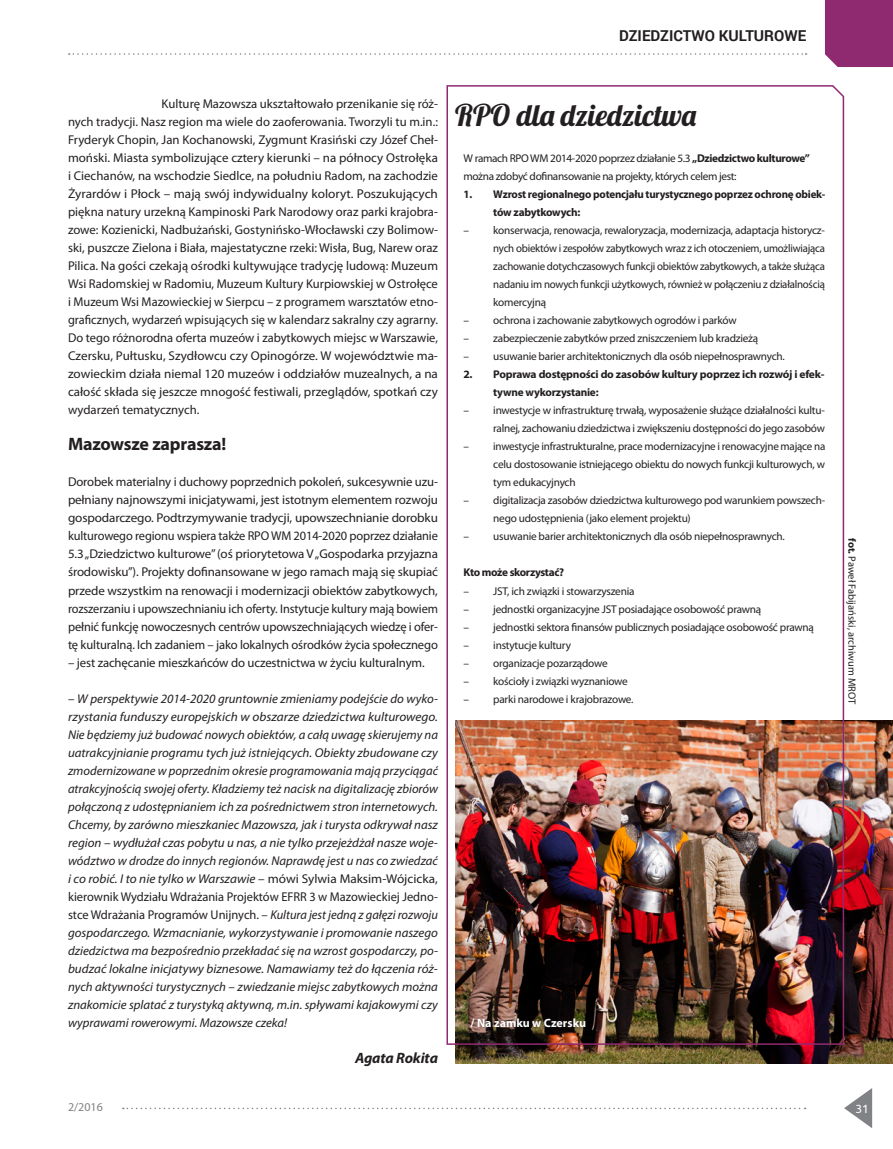
<style>
.page{position:relative;width:893px;height:1149px;background:#fff}
.page>*{position:absolute;margin:0;border:0;box-sizing:border-box;transform-origin:0 0}
.tytul-artykul{font:30px "Lobster 1.4";color:#231f20}
.srodtytul{font:700 18px "Myriad Pro";letter-spacing:-.01em;color:#231f20}
.sekcja{font:700 15px "Roboto";color:#231f20}
.autor{font:italic 700 15px "Myriad Pro";letter-spacing:-.015em;color:#231f20}
.podstawowy{font:italic 12.75px/18px "Myriad Pro";color:#231f20;text-align:justify}
.pierwszy_akapit{font:12.75px/18px "Myriad Pro";color:#231f20;text-align:justify}
.podstawowy-2{font:12.75px/18px "Myriad Pro";letter-spacing:-.01em;color:#231f20;text-align:justify}
.okladka-nr-rok{font:700 12px "Myriad Pro";color:#fff}
.t1{font:12px "Myriad Pro";color:#808285}
.t2{font:12px "Ubuntu";color:#fff}
.wypunktowany{font:11.25px/18px "Myriad Pro";letter-spacing:-.02em;color:#231f20;text-align:justify}
.wypunktowany-2{font:700 11.25px/18px "Myriad Pro";letter-spacing:-.02em;color:#231f20}
.dopisek{font:11.25px/18px "Myriad Pro";letter-spacing:-.03em;color:#231f20}
.dopisek-2{font:700 11.25px "Myriad Pro";letter-spacing:-.03em;color:#231f20}
.okladka-nr-rok-2{font:10.5px "Myriad Pro";color:#231f20}
.s1{font-style:normal}
.s2{font-weight:700}
</style>
<div class="page">
<svg style="left:123px;top:1107px;width:683px;height:1px"></svg>
<svg style="left:844px;top:1088px;width:28px;height:39px"></svg>
<svg style="left:69px;top:53px;width:738px;height:2px"></svg>
<div style="left:825px;top:0;width:68px;height:67px;background:#902a70"></div>
<img style="left:456px;top:720px;width:437px;height:342px">
<img style="left:446px;top:85px;width:399px;height:960px">
<div style="left:467px;top:1013px;width:123px;height:18px;background:#231f20;opacity:.5"></div>
<p class="sekcja" style="left:619px;top:26px;width:189px">DZIEDZICTWO KULTUROWE</p>
<p class="pierwszy_akapit" style="left:68px;top:95px;width:371px;text-indent:94px">Kulturę Mazowsza ukształtowało przenikanie się róż&shy;nych tradycji. Nasz region ma wiele do zaoferowania. Tworzyli tu m.in.:<br>Fryderyk Chopin, Jan Kochanowski, Zygmunt Krasiński czy Józef Cheł&shy;moński. Miasta symbolizujące cztery kierunki – na północy Ostrołęka i Ciechanów, na wschodzie Siedlce, na południu Radom, na zachodzie Żyrardów i Płock – mają swój indywidualny koloryt. Poszukujących piękna natury urzekną Kampinoski Park Narodowy oraz parki krajobra&shy;zowe: Kozienicki, Nadbużański, Gostynińsko-Włocławski czy Bolimow&shy;ski, puszcze Zielona i Biała, majestatyczne rzeki: Wisła, Bug, Narew oraz Pilica. Na gości czekają ośrodki kultywujące tradycję ludową: Muzeum Wsi Radomskiej w Radomiu, Muzeum Kultury Kurpiowskiej w Ostrołęce i Muzeum Wsi Mazowieckiej w Sierpcu – z programem warsztatów etno&shy;graficznych, wydarzeń wpisujących się w kalendarz sakralny czy agrarny.<br>Do tego różnorodna oferta muzeów i zabytkowych miejsc w Warszawie, Czersku, Pułtusku, Szydłowcu czy Opinogórze. W województwie ma&shy;zowieckim działa niemal 120 muzeów i oddziałów muzealnych, a na całość składa się jeszcze mnogość festiwali, przeglądów, spotkań czy wydarzeń tematycznych.</p>
<p class="srodtytul" style="left:68px;top:432px;width:160px">Mazowsze zaprasza!</p>
<p class="podstawowy-2" style="left:68px;top:473px;width:371px">Dorobek materialny i duchowy poprzednich pokoleń, sukcesywnie uzu&shy;pełniany najnowszymi inicjatywami, jest istotnym elementem rozwoju gospodarczego. Podtrzymywanie tradycji, upowszechnianie dorobku kulturowego regionu wspiera także RPO WM 2014-2020 poprzez działanie 5.3 „Dziedzictwo kulturowe” (oś priorytetowa V „Gospodarka przyjazna środowisku”). Projekty dofinansowane w jego ramach mają się skupiać przede wszystkim na renowacji i modernizacji obiektów zabytkowych, rozszerzaniu i upowszechnianiu ich oferty. Instytucje kultury mają bowiem pełnić funkcję nowoczesnych centrów upowszechniających wiedzę i ofer&shy;tę kulturalną. Ich zadaniem – jako lokalnych ośrodków życia społecznego</p>
<p class="podstawowy-2" style="left:68px;top:653px;width:358px">– jest zachęcanie mieszkańców do uczestnictwa w życiu kulturalnym.</p>
<p class="podstawowy" style="left:68px;top:689px;width:371px"><span class="s1">–</span> W perspektywie 2014-2020 gruntownie zmieniamy podejście do wyko&shy;rzystania funduszy europejskich w obszarze dziedzictwa kulturowego.<br>Nie będziemy już budować nowych obiektów, a całą uwagę skierujemy na uatrakcyjnianie programu tych już istniejących. Obiekty zbudowane czy zmodernizowane w poprzednim okresie programowania mają przyciągać atrakcyjnością swojej oferty. Kładziemy też nacisk na digitalizację zbiorów połączoną z udostępnianiem ich za pośrednictwem stron internetowych.<br>Chcemy, by zarówno mieszkaniec Mazowsza, jak i turysta odkrywał nasz region – wydłużał czas pobytu u nas, a nie tylko przejeżdżał nasze woje&shy;wództwo w drodze do innych regionów. Naprawdę jest u nas co zwiedzać i co robić. I to nie tylko w Warszawie <span class="s1">– mówi Sylwia Maksim-Wójcicka, kierownik Wydziału Wdrażania Projektów EFRR 3 w Mazowieckiej Jedno&shy;stce Wdrażania Programów Unijnych. –</span> Kultura jest jedną z gałęzi rozwoju gospodarczego. Wzmacnianie, wykorzystywanie i promowanie naszego dziedzictwa ma bezpośrednio przekładać się na wzrost gospodarczy, po&shy;budzać lokalne inicjatywy biznesowe. Namawiamy też do łączenia róż&shy;nych aktywności turystycznych – zwiedzanie miejsc zabytkowych można znakomicie splatać z turystyką aktywną, m.in. spływami kajakowymi czy wyprawami rowerowymi. Mazowsze czeka!</p>
<p class="autor" style="left:355px;top:1047px;width:84px">Agata Rokita</p>
<p class="tytul-artykul" style="left:455px;top:96px;width:243px">RPO dla dziedzictwa</p>
<p class="dopisek" style="left:463px;top:149px;width:348px">W ramach RPO WM 2014-2020 poprzez działanie 5.3 <span class="s2">„Dziedzictwo kulturowe” </span>można zdobyć dofinansowanie na projekty, których celem jest:</p>
<p class="wypunktowany-2" style="left:493px;top:185px;width:334px;text-indent:-30px">1. Wzrost regionalnego potencjału turystycznego poprzez ochronę obiek&shy;tów zabytkowych:</p>
<p class="wypunktowany" style="left:493px;top:221px;width:333px;text-indent:-30px">– konserwacja, renowacja, rewaloryzacja, modernizacja, adaptacja historycz&shy;nych obiektów i zespołów zabytkowych wraz z ich otoczeniem, umożliwiająca zachowanie dotychczasowych funkcji obiektów zabytkowych, a także służąca nadaniu im nowych funkcji użytkowych, również w połączeniu z działalnością komercyjną</p>
<p class="wypunktowany" style="left:463px;top:311px;width:275px">– ochrona i zachowanie zabytkowych ogrodów i parków</p>
<p class="wypunktowany" style="left:463px;top:329px;width:296px">– zabezpieczenie zabytków przed zniszczeniem lub kradzieżą</p>
<p class="wypunktowany" style="left:463px;top:347px;width:323px">– usuwanie barier architektonicznych dla osób niepełnosprawnych.</p>
<p class="wypunktowany-2" style="left:493px;top:365px;width:333px;text-indent:-30px">2. Poprawa dostępności do zasobów kultury poprzez ich rozwój i efek&shy;tywne wykorzystanie:</p>
<p class="wypunktowany" style="left:463px;top:401px;width:363px;text-align:right">– inwestycje w infrastrukturę trwałą, wyposażenie służące działalności kultu&shy;ralnej, zachowaniu dziedzictwa i zwiększeniu dostępności do jego zasobów</p>
<p class="wypunktowany" style="left:493px;top:437px;width:334px;text-indent:-30px">– inwestycje infrastrukturalne, prace modernizacyjne i renowacyjne mające na celu dostosowanie istniejącego obiektu do nowych funkcji kulturowych, w tym edukacyjnych</p>
<p class="wypunktowany" style="left:493px;top:491px;width:333px;text-indent:-30px">– digitalizacja zasobów dziedzictwa kulturowego pod warunkiem powszech&shy;nego udostępnienia (jako element projektu)</p>
<p class="wypunktowany" style="left:463px;top:527px;width:323px">– usuwanie barier architektonicznych dla osób niepełnosprawnych.</p>
<p class="dopisek-2" style="left:463px;top:565px;width:102px">Kto może skorzystać?</p>
<p class="wypunktowany" style="left:463px;top:581px;width:173px">– JST, ich związki i stowarzyszenia</p>
<p class="wypunktowany" style="left:463px;top:599px;width:299px">– jednostki organizacyjne JST posiadające osobowość prawną</p>
<p class="wypunktowany" style="left:463px;top:617px;width:352px">– jednostki sektora finansów publicznych posiadające osobowość prawną</p>
<p class="wypunktowany" style="left:463px;top:635px;width:109px">– instytucje kultury</p>
<p class="wypunktowany" style="left:463px;top:653px;width:146px">– organizacje pozarządowe</p>
<p class="wypunktowany" style="left:463px;top:671px;width:166px">– kościoły i związki wyznaniowe</p>
<p class="wypunktowany" style="left:463px;top:689px;width:172px">– parki narodowe i krajobrazowe.</p>
<p class="okladka-nr-rok" style="left:471px;top:1014px;width:117px">/ Na zamku w Czersku</p>
<p class="okladka-nr-rok-2" style="left:858px;top:538px;width:168px;rotate:90deg"><span class="s2">fot.</span> Paweł Fabijański, archiwum MROT</p>
<p class="t1" style="left:68px;top:1099px;width:36px">2/2016</p>
<p class="t2" style="left:855px;top:1100px;width:15px">31</p>
</div>
